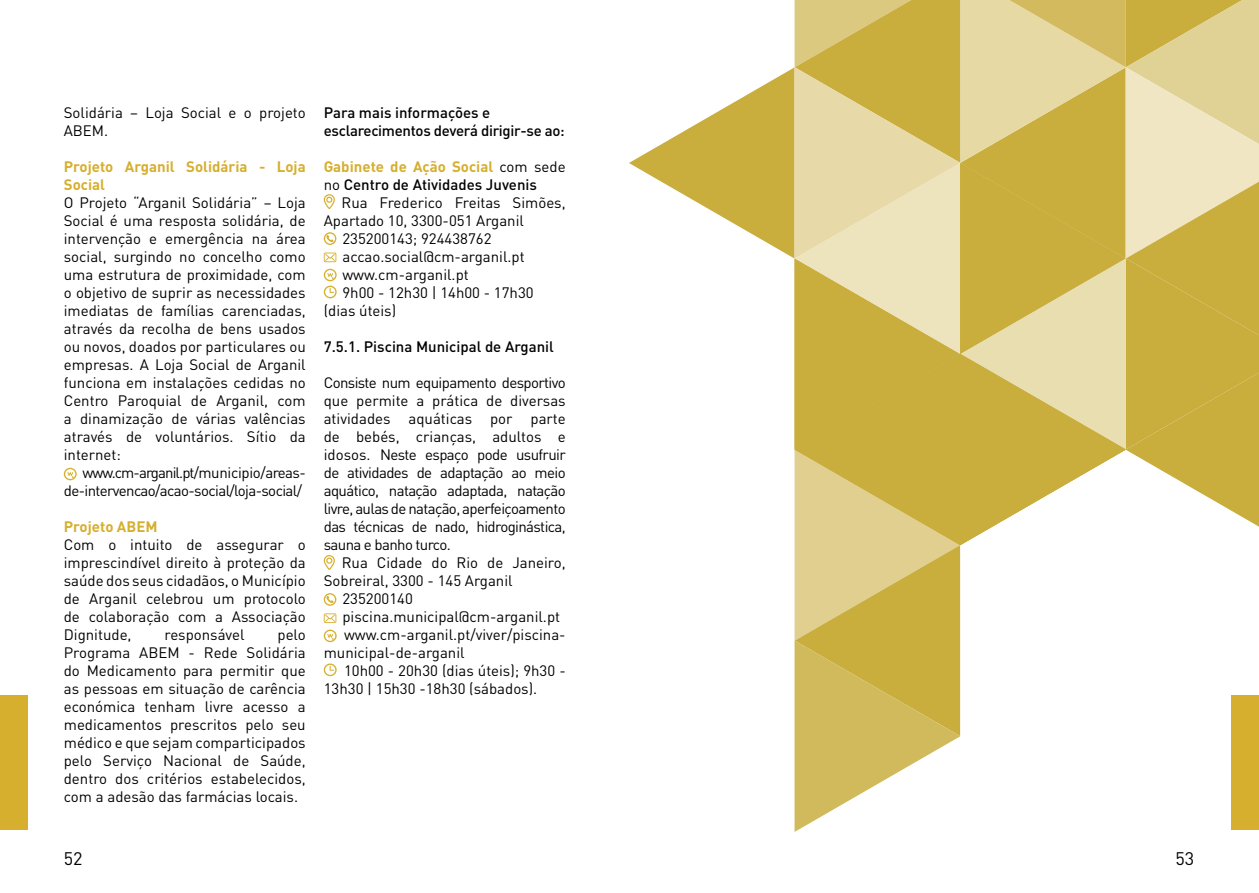
<style>
.page{position:relative;width:1259px;height:893px;background:#fff}
.page>*{position:absolute;margin:0;border:0;box-sizing:border-box;transform-origin:0 0}
.t1{font:18px "DIN Pro";color:#000}
.t2{font:15px/18px "DIN Pro";color:#000;text-align:justify}
.t3{font:500 15px/18px "DIN Pro";color:#000}
.t4{font:15px/18px "DIN Pro";letter-spacing:-.04em;color:#000;text-align:right}
.t5{font:500 15px/18px "DIN Pro";letter-spacing:-.02em;color:#000}
.t6{font:700 15px/18px "DIN Pro";color:#d6af2f}
.s1{font-weight:700;color:#d6af2f}
.s2{font-weight:400}
</style>
<div class="page">
<div style="left:0;top:696px;width:28px;height:134px;background:#d6af2f"></div>
<svg style="left:629px;top:0;width:630px;height:832px"></svg>
<svg style="left:324px;top:194px;width:11px;height:15px"></svg>
<svg style="left:324px;top:253px;width:12px;height:9px"></svg>
<svg style="left:324px;top:232px;width:12px;height:13px"></svg>
<svg style="left:324px;top:555px;width:11px;height:15px"></svg>
<svg style="left:324px;top:613px;width:12px;height:10px"></svg>
<svg style="left:324px;top:593px;width:12px;height:13px"></svg>
<svg style="left:324px;top:630px;width:13px;height:12px"></svg>
<svg style="left:324px;top:269px;width:13px;height:29px"></svg>
<svg style="left:324px;top:663px;width:13px;height:13px"></svg>
<svg style="left:64px;top:468px;width:13px;height:12px"></svg>
<p class="t2" style="left:64px;top:103px;width:243px">Solidária – Loja Social e o projeto<br>ABEM.</p>
<p class="t6" style="left:64px;top:157px;width:243px">Projeto Arganil Solidária - Loja<br>Social</p>
<p class="t2" style="left:64px;top:193px;width:243px">O Projeto “Arganil Solidária” – Loja Social é uma resposta solidária, de intervenção e emergência na área social, surgindo no concelho como uma estrutura de proximidade, com o objetivo de suprir as necessidades imediatas de famílias carenciadas, através da recolha de bens usados ou novos, doados por particulares ou empresas. A Loja Social de Arganil funciona em instalações cedidas no Centro Paroquial de Arganil, com a dinamização de várias valências através de voluntários. Sítio da internet:</p>
<p class="t4" style="left:64px;top:463px;width:243px">www.cm-arganil.pt/municipio/areas&shy;de-intervencao/acao-social/loja-social/</p>
<p class="t6" style="left:64px;top:517px;width:95px">Projeto ABEM</p>
<p class="t2" style="left:64px;top:535px;width:243px">Com o intuito de assegurar o imprescindível direito à proteção da saúde dos seus cidadãos, o Município de Arganil celebrou um protocolo de colaboração com a Associação Dignitude,</p>
<p class="t2" style="left:164px;top:625px;width:82px">responsável</p>
<p class="t2" style="left:64px;top:625px;width:243px;text-indent:214px">pelo Programa ABEM - Rede Solidária do Medicamento para permitir que as pessoas em situação de carência económica tenham livre acesso a medicamentos prescritos pelo seu médico e que sejam comparticipados pelo Serviço Nacional de Saúde, dentro dos critérios estabelecidos, com a adesão das farmácias locais.</p>
<p class="t5" style="left:324px;top:103px;width:242px">Para mais informações e esclarecimentos deverá dirigir-se ao:</p>
<p class="t3" style="left:324px;top:157px;width:243px"><span class="s1">Gabinete de Ação Social</span> <span class="s2">com sede no</span> Centro de Atividades Juvenis</p>
<p class="t2" style="left:341px;top:193px;width:226px">Rua Frederico Freitas Simões,</p>
<p class="t2" style="left:324px;top:211px;width:202px">Apartado 10, 3300-051 Arganil</p>
<p class="t2" style="left:342px;top:229px;width:151px">235200143; 924438762</p>
<p class="t2" style="left:342px;top:247px;width:184px">accao.social@cm-arganil.pt</p>
<p class="t2" style="left:342px;top:265px;width:128px">www.cm-arganil.pt</p>
<p class="t2" style="left:342px;top:283px;width:193px">9h00 - 12h30 | 14h00 - 17h30</p>
<p class="t2" style="left:324px;top:301px;width:74px">(dias úteis)</p>
<p class="t3" style="left:324px;top:337px;width:232px">7.5.1. Piscina Municipal de Arganil</p>
<p class="t2" style="left:324px;top:373px;width:243px">Consiste num equipamento desportivo que permite a prática de diversas atividades aquáticas por parte de bebés, crianças, adultos e idosos. Neste espaço pode usufruir de atividades de adaptação ao meio aquático, natação adaptada, natação livre, aulas de natação, aperfeiçoamento das técnicas de nado, hidroginástica, sauna e banho turco.</p>
<p class="t2" style="left:342px;top:553px;width:225px">Rua Cidade do Rio de Janeiro,</p>
<p class="t2" style="left:324px;top:571px;width:190px">Sobreiral, 3300 - 145 Arganil</p>
<p class="t2" style="left:342px;top:589px;width:72px">235200140</p>
<p class="t2" style="left:342px;top:607px;width:219px">piscina.municipal@cm-arganil.pt</p>
<p class="t2" style="left:344px;top:625px;width:223px">www.cm-arganil.pt/viver/piscina-</p>
<p class="t2" style="left:324px;top:643px;width:142px">municipal-de-arganil</p>
<p class="t2" style="left:344px;top:661px;width:223px">10h00 - 20h30 (dias úteis); 9h30 -</p>
<p class="t2" style="left:324px;top:679px;width:215px">13h30 | 15h30 -18h30 (sábados).</p>
<p class="t1" style="left:64px;top:846px;width:20px">52</p>
<p class="t1" style="left:1175px;top:846px;width:20px">53</p>
</div>
